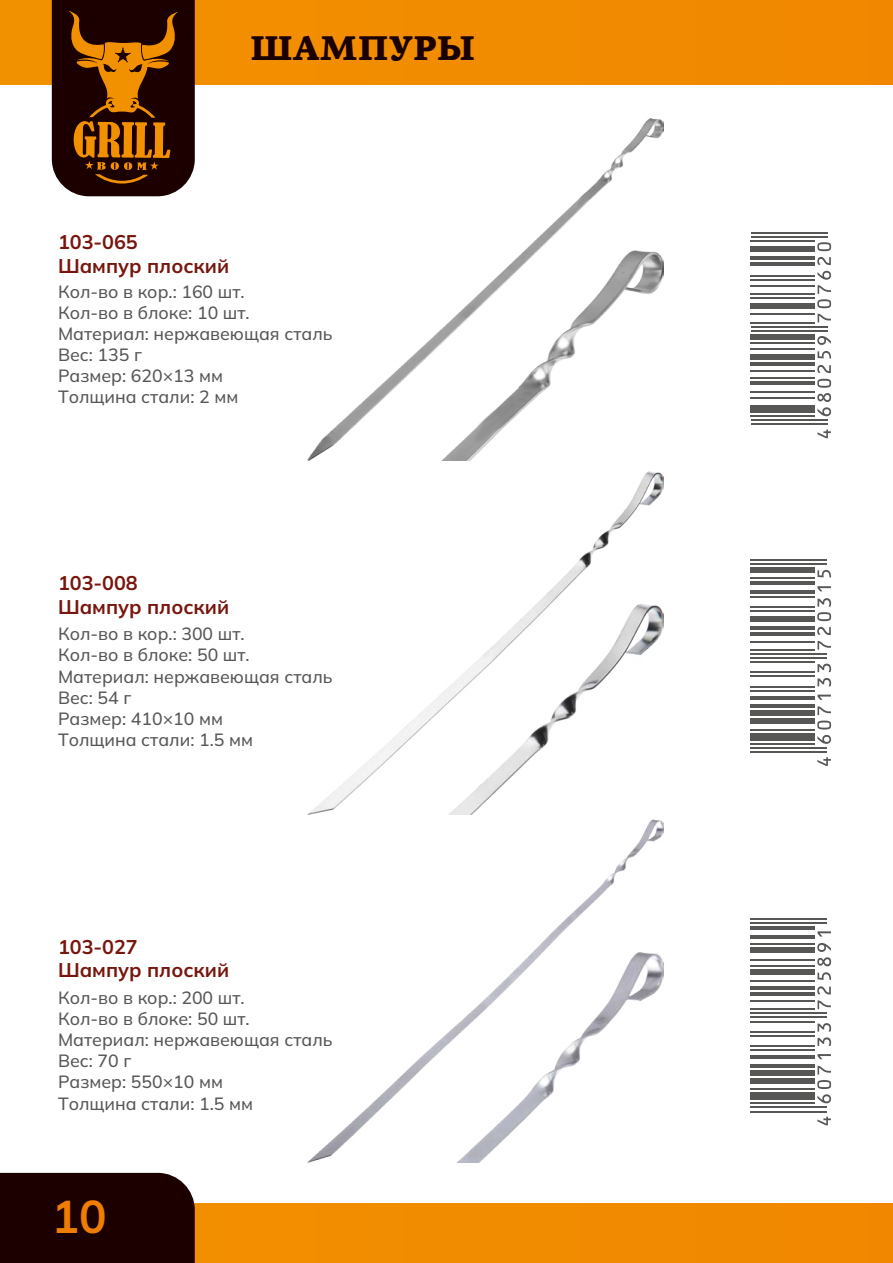
<style>
.page{position:relative;width:893px;height:1263px;background:#fff}
.page>*{position:absolute;margin:0;border:0;box-sizing:border-box;transform-origin:0 0}
.t1{font:700 45.75px "Mulish";color:#ef7d00}
.t2{font:900 34.5px "PF Agora Serif Pro";color:#1a0000}
.t3{font:700 19.8px/23.7px "Mulish";color:#77160e}
.t4{font:500 17.7px/21.1px "Mulish";color:#575756}
</style>
<div class="page">
<div style="left:0;top:1203px;width:893px;height:60px;background:#f18b00"></div>
<div style="left:0;top:1173px;width:195px;height:90px;background:#1c0000"></div>
<div style="left:0;top:0;width:893px;height:84px;background:#f18b00"></div>
<svg style="left:52px;top:0;width:143px;height:196px;background:#512605"></svg>
<img style="left:308px;top:819px;width:355px;height:343px">
<img style="left:308px;top:471px;width:355px;height:343px">
<img style="left:307px;top:118px;width:356px;height:343px">
<hr style="left:751px;top:424px;width:76px;height:1px;background:#575756">
<hr style="left:751px;top:420px;width:76px;height:1px;background:#575756">
<hr style="left:751px;top:415px;width:64px;height:2px;background:#575756">
<div style="left:751px;top:405px;width:64px;height:8px;background:#575756"></div>
<hr style="left:751px;top:397px;width:64px;height:2px;background:#575756">
<hr style="left:751px;top:391px;width:64px;height:2px;background:#575756">
<hr style="left:751px;top:381px;width:64px;height:3px;background:#575756">
<hr style="left:751px;top:377px;width:64px;height:1px;background:#575756">
<hr style="left:751px;top:371px;width:64px;height:1px;background:#575756">
<hr style="left:751px;top:363px;width:64px;height:3px;background:#575756">
<div style="left:751px;top:354px;width:64px;height:6px;background:#575756"></div>
<hr style="left:751px;top:348px;width:64px;height:2px;background:#575756">
<hr style="left:751px;top:342px;width:64px;height:2px;background:#575756">
<div style="left:751px;top:334px;width:64px;height:6px;background:#575756"></div>
<hr style="left:751px;top:330px;width:76px;height:1px;background:#575756">
<hr style="left:751px;top:326px;width:76px;height:1px;background:#575756">
<hr style="left:751px;top:322px;width:64px;height:1px;background:#575756">
<hr style="left:751px;top:314px;width:64px;height:1px;background:#575756">
<div style="left:751px;top:303px;width:64px;height:6px;background:#575756"></div>
<hr style="left:751px;top:297px;width:64px;height:2px;background:#575756">
<hr style="left:751px;top:293px;width:64px;height:2px;background:#575756">
<hr style="left:751px;top:285px;width:64px;height:2px;background:#575756">
<hr style="left:751px;top:279px;width:64px;height:1px;background:#575756">
<hr style="left:751px;top:275px;width:64px;height:1px;background:#575756">
<hr style="left:751px;top:263px;width:64px;height:3px;background:#575756">
<hr style="left:751px;top:257px;width:64px;height:3px;background:#575756">
<div style="left:751px;top:246px;width:64px;height:6px;background:#575756"></div>
<hr style="left:751px;top:240px;width:64px;height:2px;background:#575756">
<hr style="left:751px;top:236px;width:76px;height:2px;background:#575756">
<hr style="left:751px;top:232px;width:76px;height:2px;background:#575756">
<svg style="left:817px;top:430px;width:14px;height:8px"></svg>
<svg style="left:817px;top:379px;width:14px;height:37px"></svg>
<svg style="left:817px;top:365px;width:14px;height:8px"></svg>
<svg style="left:818px;top:351px;width:13px;height:7px"></svg>
<svg style="left:817px;top:336px;width:14px;height:9px"></svg>
<svg style="left:818px;top:314px;width:13px;height:8px"></svg>
<svg style="left:817px;top:271px;width:14px;height:37px"></svg>
<svg style="left:817px;top:257px;width:14px;height:8px"></svg>
<svg style="left:817px;top:242px;width:14px;height:9px"></svg>
<hr style="left:750px;top:751px;width:77px;height:2px;background:#575756">
<hr style="left:750px;top:747px;width:77px;height:2px;background:#575756">
<hr style="left:750px;top:743px;width:65px;height:2px;background:#575756">
<div style="left:750px;top:733px;width:65px;height:7px;background:#575756"></div>
<hr style="left:750px;top:729px;width:65px;height:1px;background:#575756">
<div style="left:750px;top:719px;width:65px;height:5px;background:#575756"></div>
<div style="left:750px;top:710px;width:65px;height:6px;background:#575756"></div>
<hr style="left:750px;top:704px;width:65px;height:4px;background:#575756">
<hr style="left:750px;top:696px;width:65px;height:4px;background:#575756">
<hr style="left:750px;top:690px;width:65px;height:1px;background:#575756">
<hr style="left:750px;top:686px;width:65px;height:1px;background:#575756">
<hr style="left:750px;top:676px;width:65px;height:1px;background:#575756">
<hr style="left:750px;top:671px;width:65px;height:2px;background:#575756">
<hr style="left:750px;top:661px;width:65px;height:2px;background:#575756">
<hr style="left:750px;top:657px;width:77px;height:2px;background:#575756">
<hr style="left:750px;top:653px;width:77px;height:2px;background:#575756">
<hr style="left:750px;top:649px;width:65px;height:2px;background:#575756">
<hr style="left:750px;top:641px;width:65px;height:1px;background:#575756">
<hr style="left:750px;top:633px;width:65px;height:3px;background:#575756">
<hr style="left:750px;top:626px;width:65px;height:4px;background:#575756">
<div style="left:750px;top:616px;width:65px;height:6px;background:#575756"></div>
<hr style="left:750px;top:610px;width:65px;height:2px;background:#575756">
<hr style="left:750px;top:606px;width:65px;height:2px;background:#575756">
<hr style="left:750px;top:596px;width:65px;height:1px;background:#575756">
<hr style="left:750px;top:590px;width:65px;height:3px;background:#575756">
<hr style="left:750px;top:581px;width:65px;height:4px;background:#575756">
<hr style="left:750px;top:577px;width:65px;height:2px;background:#575756">
<div style="left:750px;top:567px;width:65px;height:6px;background:#575756"></div>
<hr style="left:750px;top:563px;width:77px;height:2px;background:#575756">
<hr style="left:750px;top:559px;width:77px;height:2px;background:#575756">
<svg style="left:817px;top:757px;width:14px;height:9px"></svg>
<svg style="left:817px;top:735px;width:14px;height:9px"></svg>
<svg style="left:817px;top:706px;width:14px;height:23px"></svg>
<svg style="left:817px;top:695px;width:14px;height:5px"></svg>
<svg style="left:817px;top:678px;width:14px;height:8px"></svg>
<svg style="left:817px;top:664px;width:14px;height:8px"></svg>
<svg style="left:817px;top:641px;width:14px;height:9px"></svg>
<svg style="left:817px;top:627px;width:14px;height:8px"></svg>
<svg style="left:817px;top:598px;width:14px;height:23px"></svg>
<svg style="left:817px;top:586px;width:14px;height:5px"></svg>
<svg style="left:817px;top:570px;width:14px;height:7px"></svg>
<hr style="left:750px;top:1111px;width:77px;height:1px;background:#575756">
<hr style="left:750px;top:1107px;width:77px;height:1px;background:#575756">
<hr style="left:750px;top:1102px;width:65px;height:2px;background:#575756">
<div style="left:750px;top:1092px;width:65px;height:8px;background:#575756"></div>
<hr style="left:750px;top:1088px;width:65px;height:2px;background:#575756">
<div style="left:750px;top:1078px;width:65px;height:6px;background:#575756"></div>
<div style="left:750px;top:1070px;width:65px;height:5px;background:#575756"></div>
<hr style="left:750px;top:1064px;width:65px;height:3px;background:#575756">
<hr style="left:750px;top:1055px;width:65px;height:4px;background:#575756">
<hr style="left:750px;top:1049px;width:65px;height:2px;background:#575756">
<hr style="left:750px;top:1045px;width:65px;height:2px;background:#575756">
<hr style="left:750px;top:1035px;width:65px;height:2px;background:#575756">
<hr style="left:750px;top:1031px;width:65px;height:1px;background:#575756">
<hr style="left:750px;top:1021px;width:65px;height:1px;background:#575756">
<hr style="left:750px;top:1017px;width:77px;height:1px;background:#575756">
<hr style="left:750px;top:1012px;width:77px;height:2px;background:#575756">
<hr style="left:750px;top:1008px;width:65px;height:2px;background:#575756">
<hr style="left:750px;top:1000px;width:65px;height:2px;background:#575756">
<hr style="left:750px;top:992px;width:65px;height:4px;background:#575756">
<hr style="left:750px;top:986px;width:65px;height:3px;background:#575756">
<hr style="left:750px;top:980px;width:65px;height:1px;background:#575756">
<div style="left:750px;top:970px;width:65px;height:5px;background:#575756"></div>
<hr style="left:750px;top:965px;width:65px;height:2px;background:#575756">
<hr style="left:750px;top:959px;width:65px;height:2px;background:#575756">
<div style="left:750px;top:947px;width:65px;height:6px;background:#575756"></div>
<hr style="left:750px;top:943px;width:65px;height:1px;background:#575756">
<hr style="left:750px;top:935px;width:65px;height:3px;background:#575756">
<hr style="left:750px;top:927px;width:65px;height:3px;background:#575756">
<hr style="left:750px;top:922px;width:77px;height:2px;background:#575756">
<hr style="left:750px;top:918px;width:77px;height:2px;background:#575756">
<svg style="left:817px;top:1117px;width:14px;height:8px"></svg>
<svg style="left:817px;top:1080px;width:14px;height:23px"></svg>
<svg style="left:817px;top:1066px;width:14px;height:8px"></svg>
<svg style="left:817px;top:1054px;width:14px;height:5px"></svg>
<svg style="left:817px;top:1037px;width:14px;height:9px"></svg>
<svg style="left:817px;top:1023px;width:14px;height:8px"></svg>
<svg style="left:817px;top:1000px;width:14px;height:9px"></svg>
<svg style="left:817px;top:986px;width:14px;height:8px"></svg>
<svg style="left:817px;top:972px;width:14px;height:8px"></svg>
<svg style="left:817px;top:943px;width:14px;height:23px"></svg>
<svg style="left:817px;top:931px;width:14px;height:5px"></svg>
<h2 class="t2" style="left:250px;top:25px;width:227px">ШАМПУРЫ</h2>
<p class="t3" style="left:58px;top:229px;width:173px">103-065<br>Шампур плоский</p>
<p class="t4" style="left:58px;top:280px;width:276px">Кол-во в кор.: 160 шт.<br>Кол-во в блоке: 10 шт.<br>Материал: нержавеющая сталь<br>Вес: 135 г<br>Размер: 620×13 мм<br>Толщина стали: 2 мм</p>
<p class="t3" style="left:58px;top:571px;width:173px">103-008<br>Шампур плоский</p>
<p class="t4" style="left:58px;top:623px;width:276px">Кол-во в кор.: 300 шт.<br>Кол-во в блоке: 50 шт.<br>Материал: нержавеющая сталь<br>Вес: 54 г<br>Размер: 410×10 мм<br>Толщина стали: 1.5 мм</p>
<p class="t3" style="left:58px;top:934px;width:173px">103-027<br>Шампур плоский</p>
<p class="t4" style="left:58px;top:986px;width:276px">Кол-во в кор.: 200 шт.<br>Кол-во в блоке: 50 шт.<br>Материал: нержавеющая сталь<br>Вес: 70 г<br>Размер: 550×10 мм<br>Толщина стали: 1.5 мм</p>
<h1 class="t1" style="left:52px;top:1185px;width:56px">10</h1>
</div>
